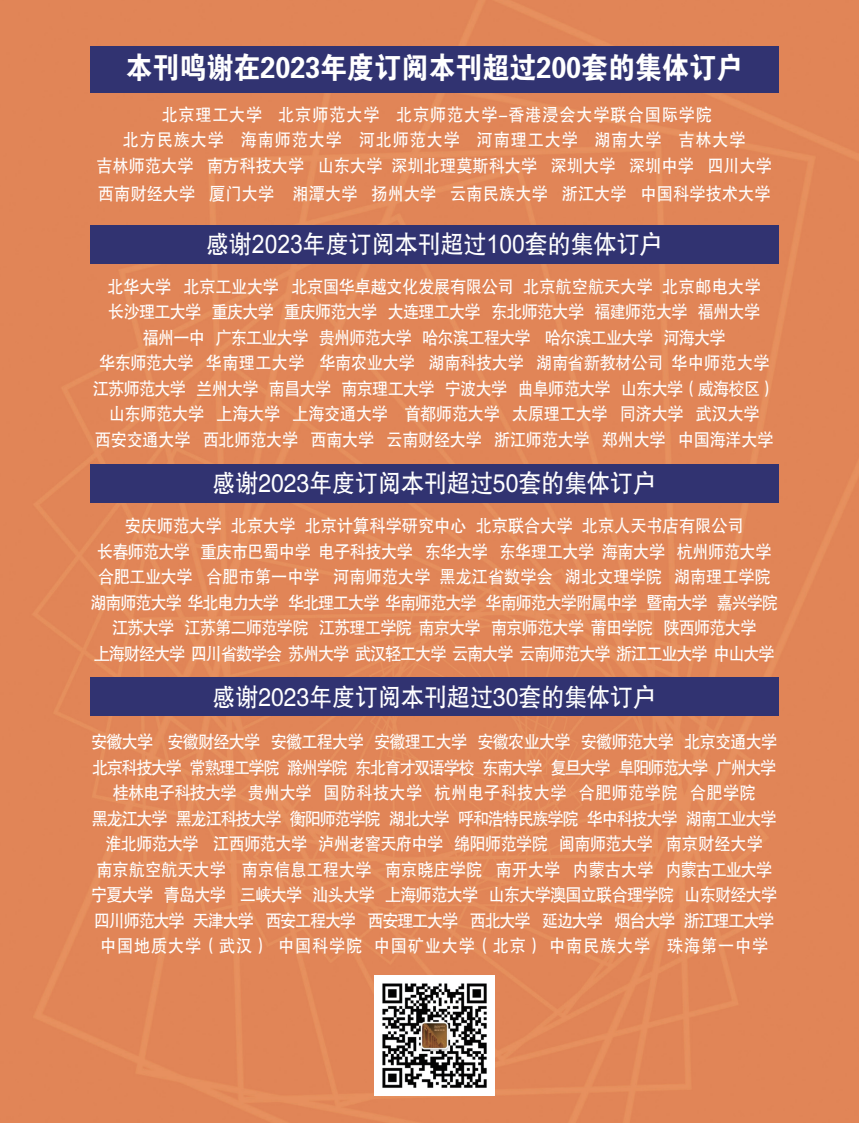
<style>
.page{position:relative;width:859px;height:1123px;background:#fff}
.page>*{position:absolute;margin:0;border:0;box-sizing:border-box;transform-origin:0 0}
.t1{font:30px "FZDHTK GBK1 0";color:#fff;scale:.9 1}
.t2{font:25.5px "FZHTK GBK1 0";color:#fff;scale:.9 1}
.t3{font:18px/25.5px "FZHTK GBK1 0";letter-spacing:-.05em;color:#fff;text-align:center;scale:.9 1}
.t4{font:18px/25.5px "FZHTK GBK1 0";letter-spacing:-.03em;color:#fff;text-align:center;scale:.9 1}
.t5{font:18px/25.5px "FZHTK GBK1 0";letter-spacing:.05em;color:#fff;text-align:center;scale:.9 1}
.t6{font:18px "FZHTK GBK1 0";letter-spacing:.005em;color:#fff;scale:.9 1}
.s1{font-family:"Arial"}
</style>
<div class="page">
<img style="left:0;top:0;width:859px;height:1123px">
<div style="left:90px;top:225px;width:689px;height:39px;background:#313371"></div>
<div style="left:90px;top:677px;width:689px;height:38px;background:#313371"></div>
<div style="left:90px;top:465px;width:688px;height:38px;background:#313371"></div>
<div style="left:90px;top:47px;width:688px;height:46px;background:#313371"></div>
<img style="left:374px;top:975px;width:120px;height:120px">
<h1 class="t1" style="left:125px;top:51px;width:688px">本刊鸣谢在2023年度订阅本刊超过200套的集体订户</h1>
<p class="t5" style="left:96px;top:102px;width:752px">北京理工大学 北京师范大学 北京师范大学-香港浸会大学联合国际学院<br>北方民族大学 海南师范大学 河北师范大学 河南理工大学 湖南大学 吉林大学<br>吉林师范大学 南方科技大学 山东大学 深圳北理莫斯科大学 深圳大学 深圳中学 四川大学</p>
<p class="t6" style="left:98px;top:184px;width:749px">西南财经大学 厦门大学 湘潭大学 扬州大学 云南民族大学 浙江大学 中国科学技术大学</p>
<h2 class="t2" style="left:206px;top:230px;width:509px">感谢<span class="s1">2023</span>年度订阅本刊超过<span class="s1">100</span>套的集体订户</h2>
<p class="t4" style="left:93px;top:274px;width:760px">北华大学 北京工业大学 北京国华卓越文化发展有限公司 北京航空航天大学 北京邮电大学<br>长沙理工大学 重庆大学 重庆师范大学 大连理工大学 东北师范大学 福建师范大学 福州大学<br>福州一中 广东工业大学 贵州师范大学 哈尔滨工程大学 哈尔滨工业大学 河海大学<br>华东师范大学 华南理工大学 华南农业大学 湖南科技大学 湖南省新教材公司 华中师范大学江苏师范大学 兰州大学 南昌大学 南京理工大学 宁波大学 曲阜师范大学 山东大学（威海校区）山东师范大学 上海大学 上海交通大学 首都师范大学 太原理工大学 同济大学 武汉大学<br>西安交通大学 西北师范大学 西南大学 云南财经大学 浙江师范大学 郑州大学 中国海洋大学</p>
<h2 class="t2" style="left:212px;top:469px;width:494px">感谢2023年度订阅本刊超过50套的集体订户</h2>
<p class="t3" style="left:90px;top:513px;width:765px">安庆师范大学 北京大学 北京计算科学研究中心 北京联合大学 北京人天书店有限公司<br>长春师范大学 重庆市巴蜀中学 电子科技大学 东华大学 东华理工大学 海南大学 杭州师范大学合肥工业大学 合肥市第一中学 河南师范大学 黑龙江省数学会 湖北文理学院 湖南理工学院湖南师范大学 华北电力大学 华北理工大学 华南师范大学 华南师范大学附属中学 暨南大学 嘉兴学院江苏大学 江苏第二师范学院 江苏理工学院 南京大学 南京师范大学 莆田学院 陕西师范大学<br>上海财经大学 四川省数学会 苏州大学 武汉轻工大学 云南大学 云南师范大学 浙江工业大学 中山大学</p>
<h2 class="t2" style="left:212px;top:683px;width:494px">感谢2023年度订阅本刊超过30套的集体订户</h2>
<p class="t3" style="left:91px;top:729px;width:764px">安徽大学 安徽财经大学 安徽工程大学 安徽理工大学 安徽农业大学 安徽师范大学 北京交通大学北京科技大学 常熟理工学院 滁州学院 东北育才双语学校 东南大学 复旦大学 阜阳师范大学 广州大学桂林电子科技大学 贵州大学 国防科技大学 杭州电子科技大学 合肥师范学院 合肥学院<br>黑龙江大学 黑龙江科技大学 衡阳师范学院 湖北大学 呼和浩特民族学院 华中科技大学 湖南工业大学淮北师范大学 江西师范大学 泸州老窖天府中学 绵阳师范学院 闽南师范大学 南京财经大学<br>南京航空航天大学 南京信息工程大学 南京晓庄学院 南开大学 内蒙古大学 内蒙古工业大学宁夏大学 青岛大学 三峡大学 汕头大学 上海师范大学 山东大学澳国立联合理学院 山东财经大学四川师范大学 天津大学 西安工程大学 西安理工大学 西北大学 延边大学 烟台大学 浙江理工大学中国地质大学（武汉） 中国科学院 中国矿业大学（北京） 中南民族大学 珠海第一中学</p>
</div>
